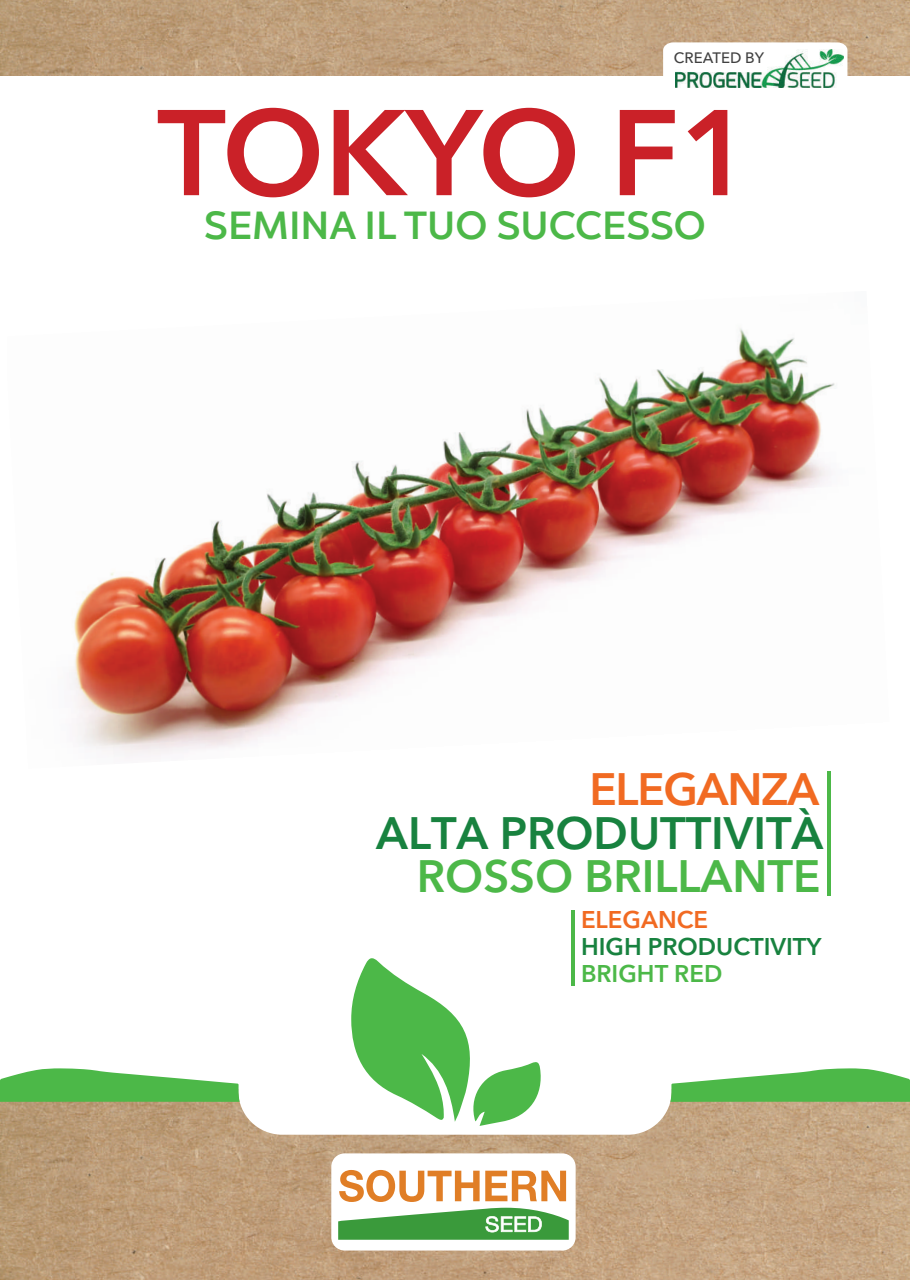
<style>
.page{position:relative;width:910px;height:1280px;background:#fff}
.page>*{position:absolute;margin:0;border:0;box-sizing:border-box;transform-origin:0 0}
.t1{font:600 120.3px "Avenir Next LT Pro";letter-spacing:-.005em;color:#ca2128}
.t2{font:600 45px "Avenir Next LT Pro";color:#18823f}
.t3{font:600 45px "Avenir Next LT Pro";color:#4cb848}
.t4{font:600 45px "Avenir Next LT Pro";letter-spacing:-.03em;color:#f16a22}
.t5{font:500 39px "Chronica Pro";color:#4cb848}
.t6{font:600 24px "Avenir Next LT Pro";color:#18823f}
.t7{font:600 24px "Avenir Next LT Pro";color:#4cb848}
.t8{font:600 24px "Avenir Next LT Pro";color:#f16a22}
.t9{font:500 15px "Avenir Next LT Pro";color:#414141}
</style>
<div class="page">
<img style="left:0;top:1102px;width:910px;height:178px">
<img style="left:0;top:0;width:910px;height:75px">
<div style="left:238px;top:1004px;width:434px;height:131px;background:#fff;border-radius:44px"></div>
<svg style="left:670px;top:1068px;width:240px;height:34px"></svg>
<svg style="left:0;top:1068px;width:240px;height:34px"></svg>
<img style="left:72px;top:328px;width:763px;height:430px">
<div style="left:331px;top:1153px;width:245px;height:97px;background:#fff;border-radius:13px"></div>
<svg style="left:339px;top:1170px;width:227px;height:32px"></svg>
<svg style="left:338px;top:1208px;width:231px;height:32px"></svg>
<svg style="left:351px;top:958px;width:190px;height:168px"></svg>
<hr style="left:827px;top:771px;width:4px;height:125px;background:#4cb848">
<hr style="left:571px;top:910px;width:4px;height:75px;background:#4cb848">
<svg style="left:663px;top:42px;width:184px;height:46px"></svg>
<img style="left:676px;top:49px;width:168px;height:39px">
<p class="t9" style="left:674px;top:49px;width:92px">CREATED BY</p>
<h1 class="t1" style="left:157px;top:80px;width:597px">TOKYO F1</h1>
<p class="t5" style="left:204px;top:201px;width:503px">SEMINA IL TUO SUCCESSO</p>
<p class="t4" style="left:589px;top:762px;width:231px">ELEGANZA</p>
<p class="t2" style="left:376px;top:805px;width:449px">ALTA PRODUTTIVITÀ</p>
<p class="t3" style="left:417px;top:849px;width:405px">ROSSO BRILLANTE</p>
<p class="t8" style="left:581px;top:905px;width:129px">ELEGANCE</p>
<p class="t6" style="left:581px;top:932px;width:242px">HIGH PRODUCTIVITY</p>
<p class="t7" style="left:581px;top:959px;width:143px">BRIGHT RED</p>
</div>
